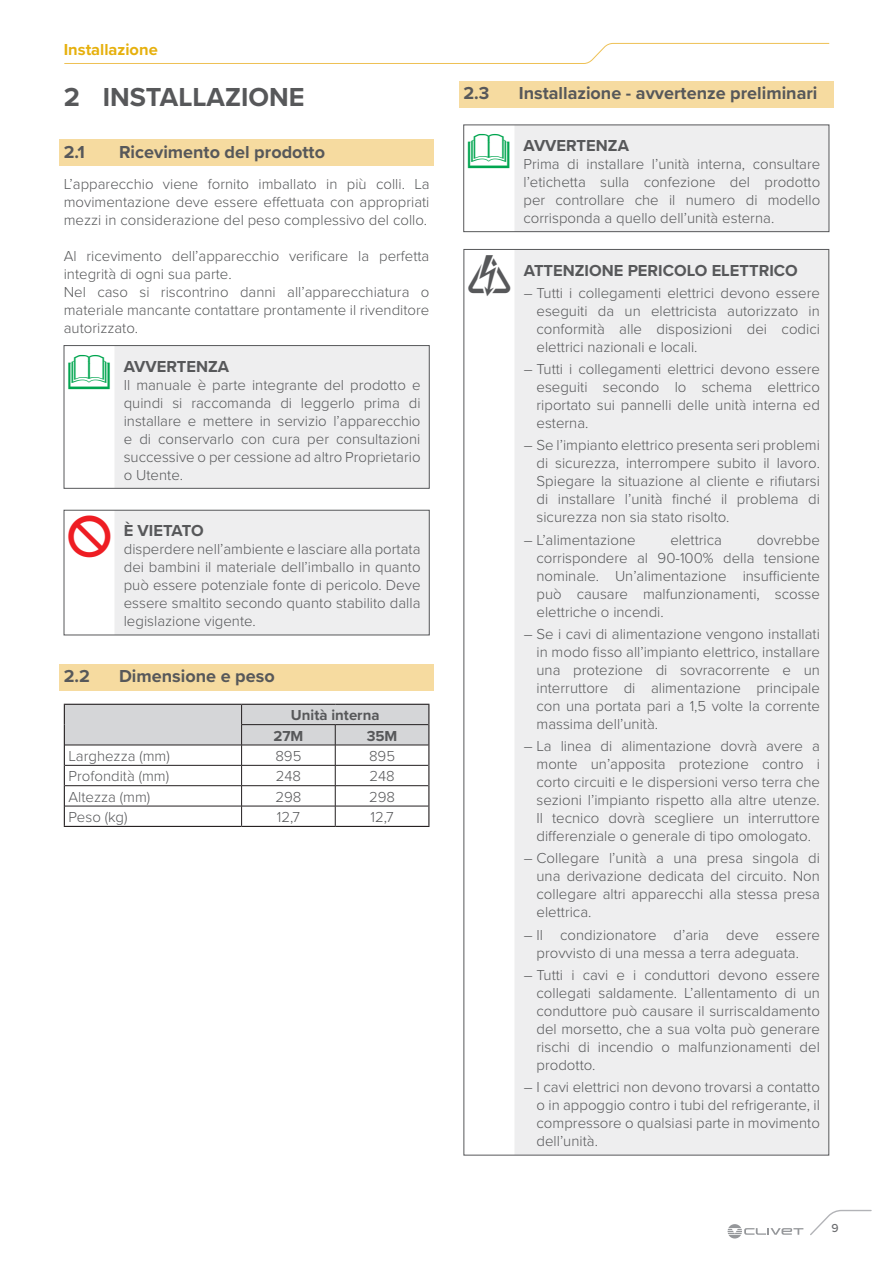
<style>
.page{position:relative;width:893px;height:1263px;background:#fff}
.page>*{position:absolute;margin:0;border:0;box-sizing:border-box;transform-origin:0 0}
.t1{font:40.5px "DOCUTEC Simboli";color:#00a54f}
.t2{font:40.5px "DOCUTEC Simboli";color:#ee1d23}
.t3{font:40.5px "DOCUTEC Simboli";color:#57585a}
.t4{font:700 27px "Proxima Nova";color:#57585a}
.t5{font:700 18px "Proxima Nova";color:#57585a}
.t6{font:700 16.5px "Proxima Nova";color:#57585a}
.t7{font:700 16.5px "Proxima Nova";color:#e6b00d}
.Testo_attenzione{font:300 15px/18px "Proxima Nova";color:#57585a;text-align:justify}
.Testo{font:300 15px/18px "Proxima Nova";color:#57585a;text-align:justify}
.Testo_divieto{font:300 15px/18px "Proxima Nova";color:#57585a;text-align:justify}
.cella_corpo_sx{font:300 15px "Proxima Nova";color:#57585a}
.cella_corpo_c{font:300 15px "Proxima Nova";color:#57585a}
.cella_intestazione_c{font:700 15px "Proxima Nova";color:#57585a}
.t8{font:500 12px "Proxima Nova";color:#6c6d70}
</style>
<div class="page">
<svg style="left:810px;top:1209px;width:62px;height:26px"></svg>
<svg style="left:728px;top:1224px;width:75px;height:14px"></svg>
<svg style="left:64px;top:43px;width:765px;height:21px"></svg>
<div style="left:60px;top:139px;width:374px;height:27px;background:#f6dba0"></div>
<div style="left:60px;top:664px;width:374px;height:26px;background:#f6dba0"></div>
<div style="left:63px;top:343px;width:374px;height:146px;background:linear-gradient(to right,#f7f7f7,#e9e9ea)"></div>
<div style="left:64px;top:345px;width:365px;height:143px;border:1px solid #57585a"></div>
<div style="left:63px;top:508px;width:374px;height:127px;background:linear-gradient(to right,#f7f7f7,#e9e9ea)"></div>
<div style="left:64px;top:510px;width:365px;height:125px;border:1px solid #57585a"></div>
<hr style="left:64px;top:826px;width:178px;height:1px;background:#231f20">
<hr style="left:242px;top:826px;width:93px;height:1px;background:#231f20">
<hr style="left:335px;top:826px;width:94px;height:1px;background:#231f20">
<svg style="left:64px;top:704px;width:365px;height:122px"></svg>
<div style="left:459px;top:81px;width:374px;height:26px;background:#f6dba0"></div>
<div style="left:462px;top:123px;width:375px;height:109px;background:linear-gradient(to right,#f6f6f6,#ebebed)"></div>
<div style="left:463px;top:125px;width:366px;height:107px;border:1px solid #57585a"></div>
<div style="left:462px;top:248px;width:375px;height:907px;background:linear-gradient(to right,#f5f5f6,#eaeaeb)"></div>
<p class="t7" style="left:64px;top:37px;width:96px">Installazione</p>
<p class="t4" style="left:64px;top:77px;width:242px">2 INSTALLAZIONE</p>
<p class="t5" style="left:64px;top:138px;width:23px">2.1</p>
<p class="t5" style="left:119px;top:138px;width:207px">Ricevimento del prodotto</p>
<p class="Testo" style="left:64px;top:174px;width:367px">L’apparecchio viene fornito imballato in più colli. La movimentazione deve essere effettuata con appropriati mezzi in considerazione del peso complessivo del collo.</p>
<p class="Testo" style="left:64px;top:246px;width:367px">Al ricevimento dell’apparecchio verificare la perfetta integrità di ogni sua parte.</p>
<p class="Testo" style="left:64px;top:282px;width:367px">Nel caso si riscontrino danni all’apparecchiatura o materiale mancante contattare prontamente il rivenditore autorizzato.</p>
<p class="t1" style="left:68px;top:351px;width:43px">l</p>
<p class="t6" style="left:124px;top:354px;width:107px">AVVERTENZA</p>
<p class="Testo_attenzione" style="left:124px;top:375px;width:298px">Il manuale è parte integrante del prodotto e quindi si raccomanda di leggerlo prima di installare e mettere in servizio l’apparecchio e di conservarlo con cura per consultazioni successive o per cessione ad altro Proprietario o Utente.</p>
<p class="t2" style="left:68px;top:515px;width:43px">d</p>
<p class="t6" style="left:124px;top:518px;width:81px">È VIETATO</p>
<p class="Testo_divieto" style="left:124px;top:539px;width:298px">disperdere nell’ambiente e lasciare alla portata dei bambini il materiale dell’imballo in quanto può essere potenziale fonte di pericolo. Deve essere smaltito secondo quanto stabilito dalla legislazione vigente.</p>
<p class="t5" style="left:64px;top:663px;width:28px">2.2</p>
<p class="t5" style="left:119px;top:663px;width:157px">Dimensione e peso</p>
<p class="cella_intestazione_c" style="left:291px;top:704px;width:90px">Unità interna</p>
<p class="cella_intestazione_c" style="left:273px;top:724px;width:31px">27M</p>
<p class="cella_intestazione_c" style="left:367px;top:724px;width:32px">35M</p>
<p class="cella_corpo_sx" style="left:69px;top:745px;width:103px">Larghezza (mm)</p>
<p class="cella_corpo_c" style="left:275px;top:745px;width:28px">895</p>
<p class="cella_corpo_c" style="left:369px;top:745px;width:28px">895</p>
<p class="cella_corpo_sx" style="left:69px;top:765px;width:102px">Profondità (mm)</p>
<p class="cella_corpo_c" style="left:276px;top:765px;width:27px">248</p>
<p class="cella_corpo_c" style="left:369px;top:765px;width:27px">248</p>
<p class="cella_corpo_sx" style="left:69px;top:786px;width:83px">Altezza (mm)</p>
<p class="cella_corpo_c" style="left:275px;top:786px;width:28px">298</p>
<p class="cella_corpo_c" style="left:369px;top:786px;width:28px">298</p>
<p class="cella_corpo_sx" style="left:69px;top:806px;width:60px">Peso (kg)</p>
<p class="cella_corpo_c" style="left:277px;top:806px;width:25px">12,7</p>
<p class="cella_corpo_c" style="left:370px;top:806px;width:25px">12,7</p>
<p class="t5" style="left:463px;top:80px;width:27px">2.3</p>
<p class="t5" style="left:519px;top:80px;width:300px">Installazione - avvertenze preliminari</p>
<p class="t1" style="left:468px;top:130px;width:43px">l</p>
<p class="t6" style="left:523px;top:133px;width:107px">AVVERTENZA</p>
<p class="Testo_attenzione" style="left:523px;top:154px;width:298px">Prima di installare l’unità interna, consultare l’etichetta sulla confezione del prodotto per controllare che il numero di modello corrisponda a quello dell’unità esterna.</p>
<p class="t3" style="left:468px;top:255px;width:43px">f</p>
<p class="t6" style="left:524px;top:258px;width:276px">ATTENZIONE PERICOLO ELETTRICO</p>
<p class="Testo_attenzione" style="left:536px;top:283px;width:285px;text-indent:-13px">– Tutti i collegamenti elettrici devono essere eseguiti da un elettricista autorizzato in conformità alle disposizioni dei codici elettrici nazionali e locali.</p>
<p class="Testo_attenzione" style="left:536px;top:359px;width:285px;text-indent:-13px">– Tutti i collegamenti elettrici devono essere eseguiti secondo lo schema elettrico riportato sui pannelli delle unità interna ed esterna.</p>
<p class="Testo_attenzione" style="left:536px;top:436px;width:285px;text-indent:-13px">– Se l’impianto elettrico presenta seri problemi di sicurezza, interrompere subito il lavoro.<br>Spiegare la situazione al cliente e rifiutarsi di installare l’unità finché il problema di sicurezza non sia stato risolto.</p>
<p class="Testo_attenzione" style="left:524px;top:530px;width:113px">– L’alimentazione</p>
<p class="Testo_attenzione" style="left:670px;top:530px;width:53px">elettrica</p>
<p class="Testo_attenzione" style="left:536px;top:530px;width:285px;text-indent:220px">dovrebbe corrispondere al 90-100% della tensione nominale. Un’alimentazione insufficiente può causare malfunzionamenti, scosse elettriche o incendi.</p>
<p class="Testo_attenzione" style="left:536px;top:624px;width:285px;text-indent:-13px">– Se i cavi di alimentazione vengono installati in modo fisso all’impianto elettrico, installare una protezione di sovracorrente e un interruttore di alimentazione principale con una portata pari a 1,5 volte la corrente massima dell’unità.</p>
<p class="Testo_attenzione" style="left:536px;top:736px;width:285px;text-indent:-13px">– La linea di alimentazione dovrà avere a monte un’apposita protezione contro i corto circuiti e le dispersioni verso terra che sezioni l’impianto rispetto alla altre utenze.<br>Il tecnico dovrà scegliere un interruttore differenziale o generale di tipo omologato.</p>
<p class="Testo_attenzione" style="left:536px;top:849px;width:285px;text-indent:-13px">– Collegare l’unità a una presa singola di una derivazione dedicata del circuito. Non collegare altri apparecchi alla stessa presa elettrica.</p>
<p class="Testo_attenzione" style="left:524px;top:925px;width:298px;text-align:center">– Il condizionatore d’aria deve essere provvisto di una messa a terra adeguata.</p>
<p class="Testo_attenzione" style="left:536px;top:965px;width:285px;text-indent:-13px">– Tutti i cavi e i conduttori devono essere collegati saldamente. L’allentamento di un conduttore può causare il surriscaldamento del morsetto, che a sua volta può generare rischi di incendio o malfunzionamenti del prodotto.</p>
<p class="Testo_attenzione" style="left:536px;top:1077px;width:285px;text-indent:-13px">– I cavi elettrici non devono trovarsi a contatto o in appoggio contro i tubi del refrigerante, il compressore o qualsiasi parte in movimento dell’unità.</p>
<p class="t8" style="left:831px;top:1219px;width:9px">9</p>
</div>
